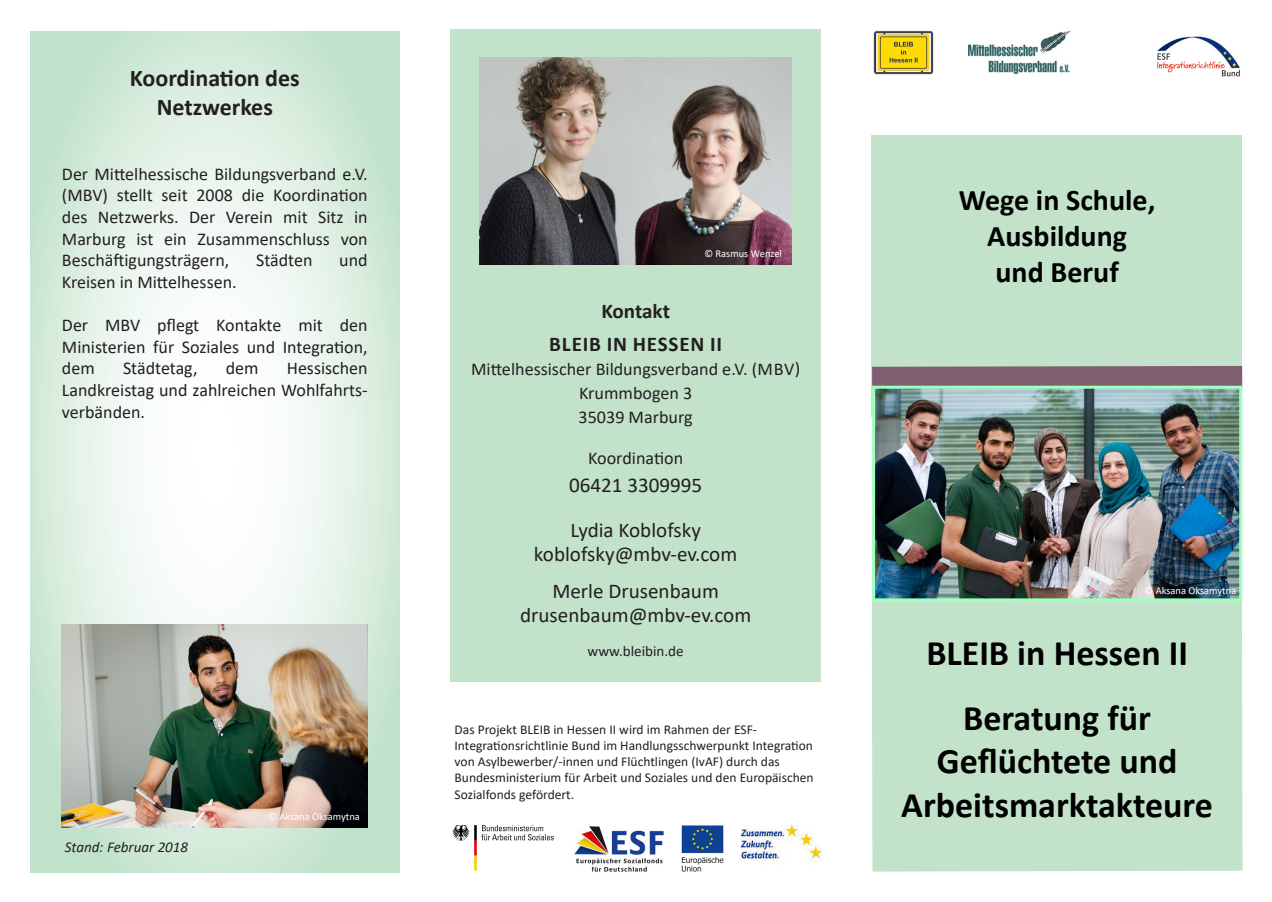
<style>
.page{position:relative;width:1272px;height:902px;background:#fff}
.page>*{position:absolute;margin:0;border:0;box-sizing:border-box;transform-origin:0 0}
.t1{font:700 36px "Calibri";color:#000}
.t2{font:700 30px/36px "Calibri";color:#000;text-align:center}
.t3{font:700 24px "Calibri";color:#231f20}
.t4{font:21px "Calibri";color:#231f20}
.t5{font:700 21px "Calibri";letter-spacing:.04em;color:#231f20}
.t6{font:700 21px "Calibri";letter-spacing:-.01em;color:#231f20}
.t7{font:18px/21.6px "Calibri";color:#231f20;text-align:justify}
.t8{font:italic 15px "Calibri";color:#231f20}
.t9{font:15px "Calibri";color:#231f20}
.t10{font:13.5px/16.2px "Calibri";color:#231f20}
.t11{font:10.5px "Calibri";color:#fff}
</style>
<div class="page">
<div style="left:871px;top:136px;width:371px;height:281px;background:#c2e3ca"></div>
<img style="left:452px;top:825px;width:102px;height:46px">
<img style="left:573px;top:826px;width:28px;height:46px">
<img style="left:968px;top:30px;width:102px;height:44px">
<div style="left:450px;top:30px;width:371px;height:651px;background:#c2e3ca"></div>
<div style="left:872px;top:366px;width:371px;height:34px;background:#7f5f6f"></div>
<svg style="left:601px;top:465px;width:642px;height:407px"></svg>
<img style="left:740px;top:825px;width:81px;height:45px">
<svg style="left:31px;top:31px;width:368px;height:841px"></svg>
<img style="left:1157px;top:36px;width:83px;height:41px">
<img style="left:876px;top:389px;width:362px;height:208px">
<div style="left:872px;top:385px;width:370px;height:216px;border:3px solid #9fffbf"></div>
<img style="left:62px;top:624px;width:306px;height:203px">
<img style="left:873px;top:30px;width:61px;height:45px">
<img style="left:479px;top:57px;width:313px;height:208px">
<p class="t3" style="left:130px;top:61px;width:171px">Koordination des</p>
<p class="t3" style="left:157px;top:90px;width:118px">Netzwerkes</p>
<p class="t7" style="left:62px;top:162px;width:307px">Der Mittelhessische Bildungsverband e.V. (MBV) stellt seit 2008 die Koordination des Netzwerks. Der Verein mit Sitz in Marburg ist ein Zusammenschluss von Beschäftigungsträgern,</p>
<p class="t7" style="left:256px;top:249px;width:58px">Städten</p>
<p class="t7" style="left:339px;top:249px;width:30px">und</p>
<p class="t7" style="left:62px;top:270px;width:176px">Kreisen in Mittelhessen.</p>
<p class="t7" style="left:62px;top:314px;width:307px">Der MBV pflegt Kontakte mit den Ministerien für Soziales und Integration, dem</p>
<p class="t7" style="left:62px;top:357px;width:307px;text-indent:225px">Hessischen Landkreistag und zahlreichen Wohlfahrts&shy;verbänden.</p>
<p class="t7" style="left:123px;top:357px;width:76px">Städtetag,</p>
<p class="t7" style="left:226px;top:357px;width:34px">dem</p>
<p class="t8" style="left:65px;top:836px;width:125px">Stand: Februar 2018</p>
<p class="t11" style="left:268px;top:808px;width:93px">© Aksana Oksamytna</p>
<p class="t11" style="left:704px;top:246px;width:79px">© Rasmus Wenzel</p>
<p class="t6" style="left:601px;top:296px;width:70px">Kontakt</p>
<p class="t5" style="left:549px;top:329px;width:174px">BLEIB IN HESSEN II</p>
<p class="t7" style="left:471px;top:357px;width:331px">Mittelhessischer Bildungsverband e.V. (MBV)</p>
<p class="t7" style="left:579px;top:381px;width:115px">Krummbogen 3</p>
<p class="t7" style="left:578px;top:405px;width:116px">35039 Marburg</p>
<p class="t7" style="left:588px;top:446px;width:97px">Koordination</p>
<p class="t4" style="left:569px;top:470px;width:135px">06421 3309995</p>
<p class="t4" style="left:570px;top:515px;width:132px">Lydia Koblofsky</p>
<p class="t4" style="left:534px;top:539px;width:205px">koblofsky@mbv-ev.com</p>
<p class="t4" style="left:552px;top:576px;width:168px">Merle Drusenbaum</p>
<p class="t4" style="left:520px;top:600px;width:233px">drusenbaum@mbv-ev.com</p>
<p class="t9" style="left:587px;top:640px;width:98px">www.bleibin.de</p>
<p class="t10" style="left:454px;top:720px;width:360px">Das Projekt BLEIB in Hessen II wird im Rahmen der ESF-Integrationsrichtlinie Bund im Handlungsschwerpunkt Integration von Asylbewerber/-innen und Flüchtlingen (IvAF) durch das Bundesministerium für Arbeit und Soziales und den Europäischen Sozialfonds gefördert.</p>
<p class="t2" style="left:958px;top:181px;width:198px">Wege in Schule,<br>Ausbildung</p>
<p class="t2" style="left:995px;top:253px;width:125px">und Beruf</p>
<p class="t11" style="left:1144px;top:583px;width:93px">© Aksana Oksamytna</p>
<p class="t1" style="left:926px;top:627px;width:263px">BLEIB in Hessen II</p>
<p class="t1" style="left:963px;top:692px;width:189px">Beratung für</p>
<p class="t1" style="left:936px;top:735px;width:242px">Geflüchtete und</p>
<p class="t1" style="left:901px;top:779px;width:313px">Arbeitsmarktakteure</p>
</div>
